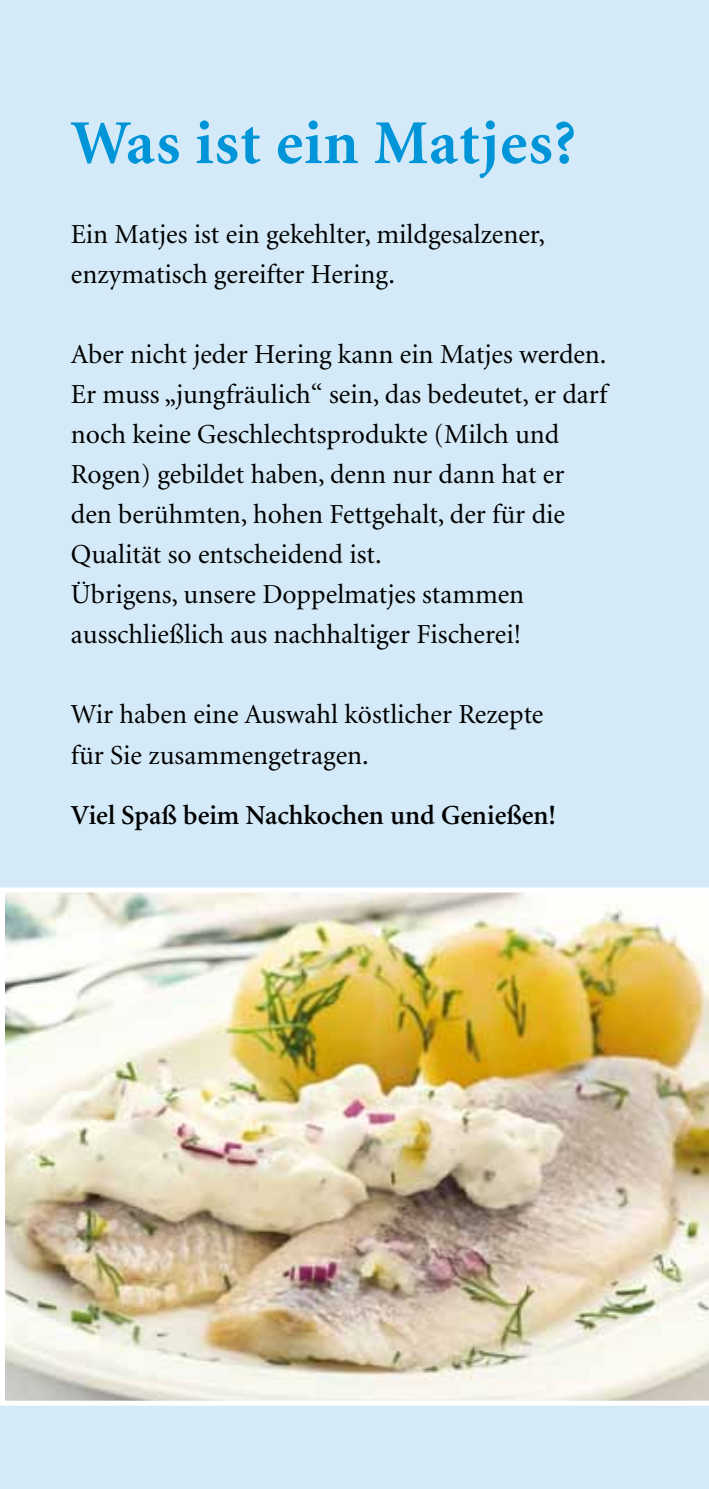
<style>
.page{position:relative;width:709px;height:1489px;background:#fff}
.page>*{position:absolute;margin:0;border:0;box-sizing:border-box;transform-origin:0 0}
.t1{font:700 62.5px "Minion";letter-spacing:.02em;color:#0095d8}
.t2{font:27.5px/40px "Minion";color:#000}
.t3{font:600 27.5px "Minion";color:#000}
</style>
<div class="page">
<div style="left:0;top:0;width:709px;height:1488px;background:#d4eaf8"></div>
<img style="left:0;top:887px;width:709px;height:518px">
<h1 class="t1" style="left:71px;top:111px;width:506px">Was ist ein Matjes?</h1>
<p class="t2" style="left:71px;top:215px;width:475px">Ein Matjes ist ein gekehlter, mildgesalzener, enzymatisch gereifter Hering.</p>
<p class="t2" style="left:71px;top:335px;width:538px">Aber nicht jeder Hering kann ein Matjes werden.<br>Er muss „jungfräulich“ sein, das bedeutet, er darf noch keine Geschlechtsprodukte (Milch und Rogen) gebildet haben, denn nur dann hat er den berühmten, hohen Fettgehalt, der für die Qualität so entscheidend ist.<br>Übrigens, unsere Doppelmatjes stammen ausschließlich aus nachhaltiger Fischerei!</p>
<p class="t2" style="left:71px;top:695px;width:474px">Wir haben eine Auswahl köstlicher Rezepte für Sie zusammengetragen.</p>
<p class="t3" style="left:71px;top:800px;width:487px">Viel Spaß beim Nachkochen und Genießen!</p>
</div>
